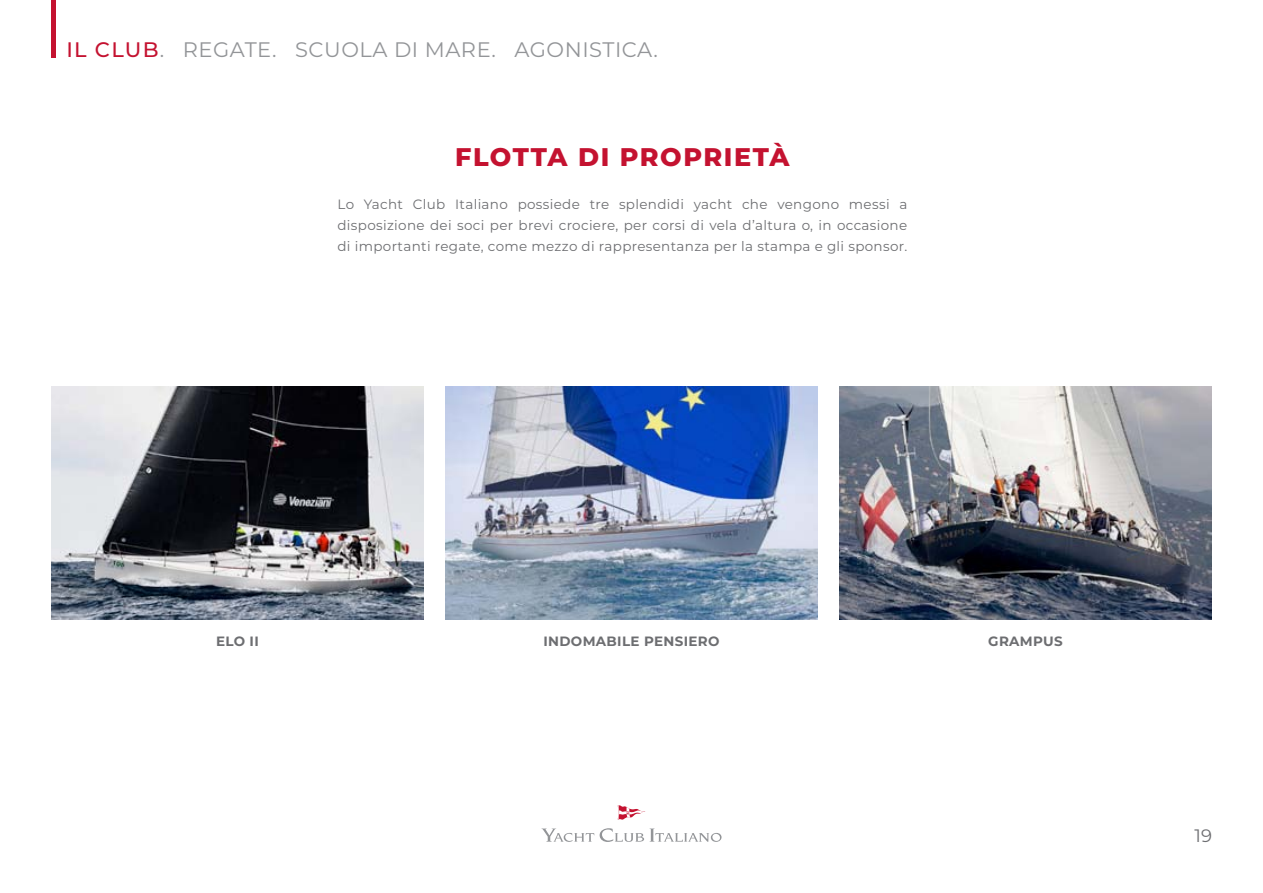
<style>
.page{position:relative;width:1263px;height:893px;background:#fff}
.page>*{position:absolute;margin:0;border:0;box-sizing:border-box;transform-origin:0 0}
.t1{font:800 25.5px "Montserrat";color:#c41230}
.t2{font:21px "Montserrat";letter-spacing:.025em;color:#939598}
.t3{font:18px "Montserrat";color:#6d6e71}
.t4{font:13.5px/21px "Montserrat";letter-spacing:.025em;color:#6d6e71;text-align:justify}
.t5{font:700 13.5px "Montserrat";letter-spacing:.025em;color:#6d6e71}
.s1{font-weight:500;color:#c41230}
</style>
<div class="page">
<div style="left:51px;top:0;width:5px;height:57px;background:#c41230"></div>
<img style="left:839px;top:387px;width:373px;height:233px">
<img style="left:51px;top:387px;width:373px;height:233px">
<img style="left:445px;top:387px;width:373px;height:233px">
<svg style="left:618px;top:805px;width:27px;height:15px"></svg>
<svg style="left:541px;top:828px;width:53px;height:14px"></svg>
<svg style="left:600px;top:828px;width:121px;height:14px"></svg>
<h2 class="t2" style="left:66px;top:35px;width:593px"><span class="s1">IL CLUB</span>. REGATE. SCUOLA DI MARE. AGONISTICA.</h2>
<h1 class="t1" style="left:455px;top:139px;width:38px">FLOTTA</h1>
<h1 class="t1" style="left:578px;top:139px;width:213px">DI PROPRIETÀ</h1>
<p class="t4" style="left:337px;top:193px;width:571px">Lo Yacht Club Italiano possiede tre splendidi yacht che vengono messi a disposizione dei soci per brevi crociere, per corsi di vela d’altura o, in occasione di importanti regate, come mezzo di rappresentanza per la stampa e gli sponsor.</p>
<p class="t5" style="left:216px;top:631px;width:44px">ELO II</p>
<p class="t5" style="left:543px;top:631px;width:178px">INDOMABILE PENSIERO</p>
<p class="t5" style="left:988px;top:631px;width:76px">GRAMPUS</p>
<h3 class="t3" style="left:1194px;top:823px;width:19px">19</h3>
</div>
